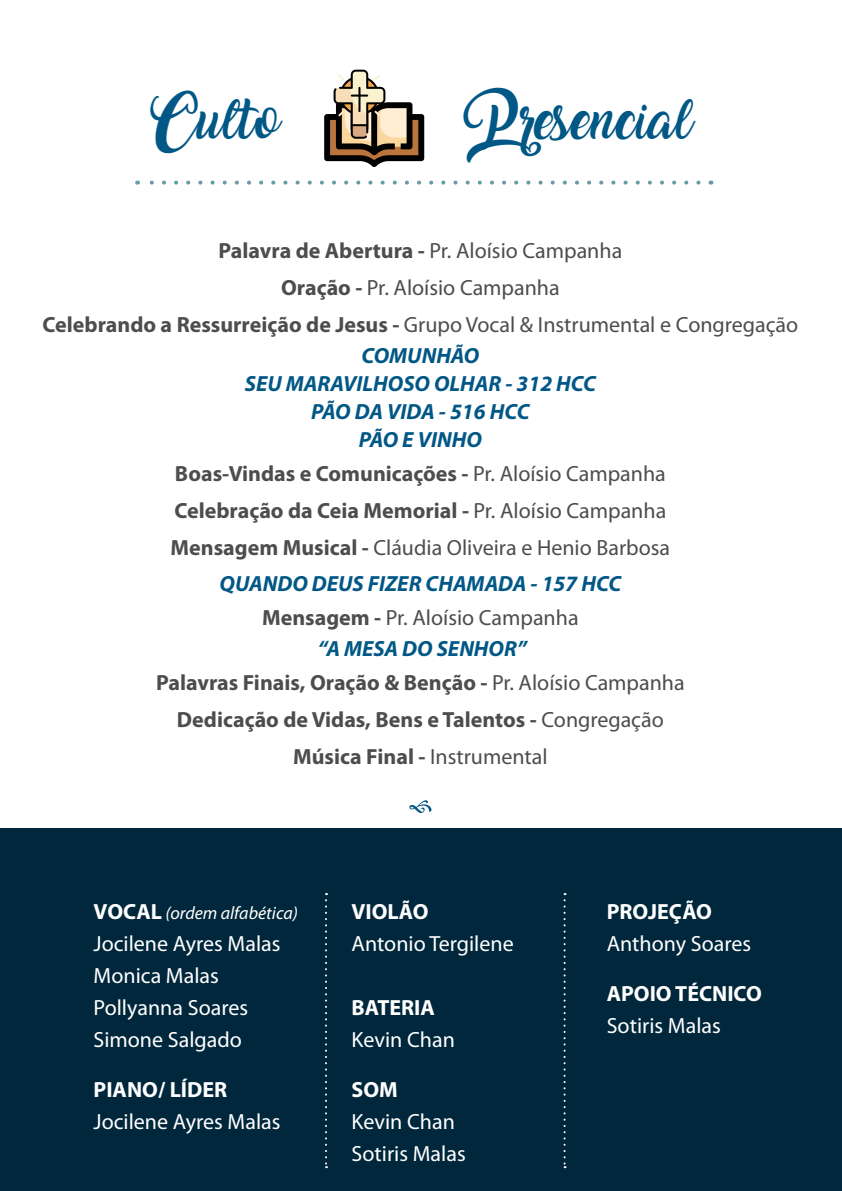
<style>
.page{position:relative;width:842px;height:1191px;background:#fff}
.page>*{position:absolute;margin:0;border:0;box-sizing:border-box;transform-origin:0 0}
.t1{font:36px "Amarillo";color:#015785}
.t2{font:700 22px/36.8px "Myriad Pro";color:#4d4d4f;text-align:center}
.t3{font:22px/36.8px "Myriad Pro";color:#4d4d4f;text-align:center}
.t4{font:22px/32px "Myriad Pro";color:#fff}
.t5{font:italic 700 22px/28px "Myriad Pro";color:#015785;text-align:center}
.t6{font:700 22px "Myriad Pro";color:#fff}
.t7{font:italic 18px "Myriad Pro";color:#fff}
.s1{font-weight:700}
.s2{font-weight:400}
.s3{font-style:italic;color:#015785}
.s4{font-weight:700;font-style:italic;color:#015785}
.s5{font-weight:700;font-style:normal;font-size:22px}
</style>
<div class="page">
<svg style="left:409px;top:800px;width:22px;height:13px"></svg>
<div style="left:0;top:828px;width:842px;height:363px;background:#00273b"></div>
<svg style="left:325px;top:893px;width:2px;height:275px"></svg>
<svg style="left:564px;top:893px;width:2px;height:275px"></svg>
<hr style="left:841px;top:690px;width:1px;height:400px;background:#015785">
<svg style="left:137px;top:181px;width:561px;height:4px"></svg>
<svg style="left:324px;top:70px;width:100px;height:97px"></svg>
<h1 class="t1" style="left:148px;top:105px;width:133px">Culto</h1>
<h1 class="t1" style="left:462px;top:105px;width:232px">P resencial</h1>
<p class="t3" style="left:43px;top:233px;width:757px"><span class="s1">Palavra de Abertura -</span> Pr. Aloísio Campanha<br><span class="s1">Oração -</span> Pr. Aloísio Campanha<br><span class="s1">Celebrando a Ressurreição de Jesus -</span> Grupo Vocal &amp; Instrumental e Congregação</p>
<p class="t5" style="left:245px;top:342px;width:353px">COMUNHÃO<br>SEU MARAVILHOSO OLHAR - 312 HCC<br>PÃO DA VIDA - 516 HCC<br>PÃO E VINHO</p>
<p class="t2" style="left:171px;top:455px;width:501px">Boas-Vindas e Comunicações - <span class="s2">Pr. Aloísio Campanha </span>Celebração da Ceia Memorial - <span class="s2">Pr. Aloísio Campanha </span>Mensagem Musical - <span class="s2">Cláudia Oliveira e Henio Barbosa </span><span class="s3">QUANDO DEUS FIZER CHAMADA - 157 HCC</span></p>
<p class="t3" style="left:262px;top:603px;width:318px;line-height:30.8px"><span class="s1">Mensagem -</span> Pr. Aloísio Campanha <span class="s4">“A MESA DO SENHOR”</span></p>
<p class="t2" style="left:156px;top:664px;width:530px">Palavras Finais, Oração &amp; Benção - <span class="s2">Pr. Aloísio Campanha<br></span>Dedicação de Vidas, Bens e Talentos - <span class="s2">Congregação<br></span>Música Final - <span class="s2">Instrumental</span></p>
<p class="t7" style="left:94px;top:903px;width:206px"><span class="s5">VOCAL</span> (ordem alfabética)</p>
<p class="t4" style="left:94px;top:928px;width:188px">Jocilene Ayres Malas<br>Monica Malas<br>Pollyanna Soares<br>Simone Salgado</p>
<p class="t6" style="left:94px;top:1077px;width:135px">PIANO/ LÍDER</p>
<p class="t4" style="left:94px;top:1106px;width:188px">Jocilene Ayres Malas</p>
<p class="t6" style="left:351px;top:899px;width:79px">VIOLÃO</p>
<p class="t4" style="left:351px;top:928px;width:164px">Antonio Tergilene</p>
<p class="t6" style="left:351px;top:995px;width:85px">BATERIA</p>
<p class="t4" style="left:351px;top:1024px;width:105px">Kevin Chan</p>
<p class="t6" style="left:351px;top:1077px;width:48px">SOM</p>
<p class="t4" style="left:351px;top:1106px;width:116px">Kevin Chan<br>Sotiris Malas</p>
<p class="t6" style="left:607px;top:899px;width:107px">PROJEÇÃO</p>
<p class="t4" style="left:607px;top:928px;width:146px">Anthony Soares</p>
<p class="t6" style="left:607px;top:981px;width:157px">APOIO TÉCNICO</p>
<p class="t4" style="left:607px;top:1010px;width:116px">Sotiris Malas</p>
</div>
